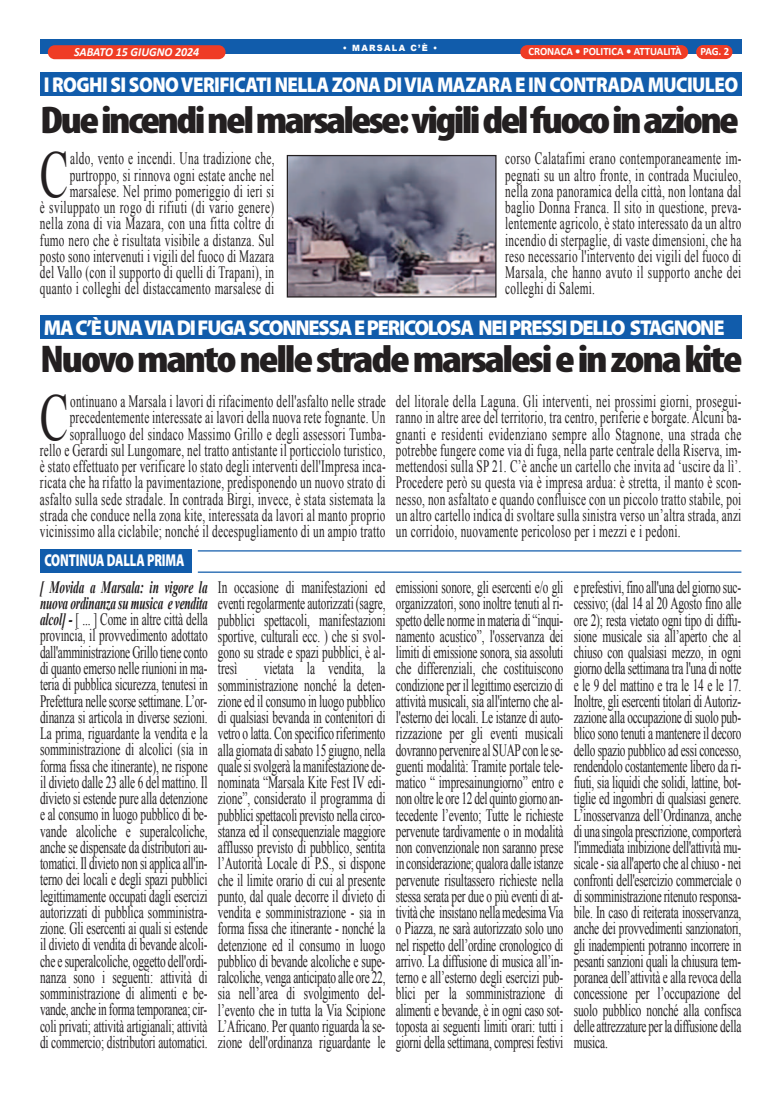
<style>
.page{position:relative;width:780px;height:1099px;background:#fff}
.page>*{position:absolute;margin:0;border:0;box-sizing:border-box;transform-origin:0 0}
.t1{font:66.5px "Times New Roman";color:#231f20;scale:.65 1}
.t2{font:900 condensed 38.75px "Myriad Pro";letter-spacing:-.05em;color:#231f20;scale:1.16 1}
.t3{font:900 21.5px "Myriad Pro";letter-spacing:-.03em;color:#fff;scale:.88 1}
.t4{font:900 21.5px "Myriad Pro";letter-spacing:-.06em;color:#fff;scale:.94 1}
.t5{font:17.38px/16.2px "Times New Roman";letter-spacing:.025em;color:#231f20;text-align:justify;scale:.65 1}
.t6{font:900 17.25px "Myriad Pro";letter-spacing:-.01em;color:#fff;scale:.72 1}
.t7{font:italic 700 12.38px "Calibri";color:#fff;scale:.96 1}
.t8{font:700 11.12px "Calibri";color:#fff;scale:.96 1}
.t9{font:900 8.62px "Arial";letter-spacing:.15em;color:#fff;scale:.96 1}
.s1{font-weight:700;font-style:italic}
</style>
<div class="page">
<div style="left:40px;top:40px;width:701px;height:14px;background:#115cab"></div>
<div style="left:696px;top:45px;width:36px;height:14px;background:#ef3c25;border-radius:7px"></div>
<div style="left:520px;top:45px;width:168px;height:14px;background:#ef3c25;border-radius:7px"></div>
<div style="left:48px;top:45px;width:177px;height:14px;background:#ef3c25;border-radius:7px"></div>
<div style="left:40px;top:549px;width:152px;height:24px;background:#115cab"></div>
<hr style="left:198px;top:550px;width:543px;height:1px;background:#115cab">
<hr style="left:198px;top:571px;width:543px;height:1px;background:#115cab">
<div style="left:40px;top:72px;width:701px;height:24px;background:#115cab"></div>
<div style="left:40px;top:315px;width:701px;height:24px;background:#115cab"></div>
<img style="left:289px;top:157px;width:205px;height:138px">
<div style="left:287px;top:155px;width:209px;height:142px;border:1px solid #231f20"></div>
<p class="t9" style="left:343px;top:41px;width:100px">• MARSALA C’È •</p>
<p class="t7" style="left:74px;top:47px;width:132px">SABATO 15 GIUGNO 2024</p>
<p class="t8" style="left:528px;top:47px;width:161px">CRONACA • POLITICA • ATTUALITÀ</p>
<p class="t8" style="left:700px;top:47px;width:32px">PAG. 2</p>
<p class="t3" style="left:44px;top:77px;width:790px">I ROGHI SI SONOVERIFICATI NELLA ZONA DIVIA MAZARA E IN CONTRADA MUCIULEO</p>
<h2 class="t2" style="left:40px;top:106px;width:604px">Dueincendinelmarsalese:vigilidelfuocoinazione</h2>
<h1 class="t1" style="left:40px;top:138px;width:46px">C</h1>
<p class="t5" style="left:40px;top:150px;width:362px;text-align:right">aldo, vento e incendi. Una tradizione che, purtroppo, si rinnova ogni estate anche nel marsalese. Nel primo pomeriggio di ieri si<br>è sviluppato un rogo di rifiuti (di vario genere) nella zona di via Mazara, con una fitta coltre di fumo nero che è risultata visibile a distanza. Sul posto sono intervenuti i vigili del fuoco di Mazara del Vallo (con il supporto di quelli di Trapani), in quanto i colleghi del distaccamento marsalese di</p>
<p class="t5" style="left:505px;top:150px;width:365px">corso Calatafimi erano contemporaneamente im&shy;pegnati su un altro fronte, in contrada Muciuleo, nella zona panoramica della città, non lontana dal baglio Donna Franca. Il sito in questione, preva&shy;lentemente agricolo, è stato interessato da un altro incendio di sterpaglie, di vaste dimensioni, che ha reso necessario l'intervento dei vigili del fuoco di Marsala, che hanno avuto il supporto anche dei colleghi di Salemi.</p>
<p class="t4" style="left:44px;top:320px;width:725px">MAC’ÈUNAVIADIFUGASCONNESSAEPERICOLOSA NEIPRESSIDELLO STAGNONE</p>
<h2 class="t2" style="left:40px;top:345px;width:607px">Nuovomantonellestrademarsalesieinzonakite</h2>
<h1 class="t1" style="left:40px;top:380px;width:46px">C</h1>
<p class="t5" style="left:40px;top:393px;width:533px;text-align:right">ontinuano a Marsala i lavori di rifacimento dell'asfalto nelle strade precedentemente interessate ai lavori della nuova rete fognante. Un sopralluogo del sindaco Massimo Grillo e degli assessori Tumba-<br>rello e Gerardi sul Lungomare, nel tratto antistante il porticciolo turistico, è stato effettuato per verificare lo stato degli interventi dell'Impresa inca&shy;ricata che ha rifatto la pavimentazione, predisponendo un nuovo strato di asfalto sulla sede stradale. In contrada Birgi, invece, è stata sistemata la strada che conduce nella zona kite, interessata da lavori al manto proprio vicinissimo alla ciclabile; nonché il decespugliamento di un ampio tratto</p>
<p class="t5" style="left:396px;top:393px;width:533px">del litorale della Laguna. Gli interventi, nei prossimi giorni, prosegui&shy;ranno in altre aree del territorio, tra centro, periferie e borgate. Alcuni ba&shy;gnanti e residenti evidenziano sempre allo Stagnone, una strada che potrebbe fungere come via di fuga, nella parte centrale della Riserva, im&shy;mettendosi sulla SP 21. C’è anche un cartello che invita ad ‘uscire da lì’.<br>Procedere però su questa via è impresa ardua: è stretta, il manto è scon&shy;nesso, non asfaltato e quando confluisce con un piccolo tratto stabile, poi un altro cartello indica di svoltare sulla sinistra verso un’altra strada, anzi un corridoio, nuovamente pericoloso per i mezzi e i pedoni.</p>
<p class="t6" style="left:44px;top:554px;width:196px">CONTINUA DALLA PRIMA</p>
<p class="t5" style="left:40px;top:578px;width:259px"><span class="s1">[ Movida a Marsala: in vigore la nuova ordinanza su musica e vendita alcol] -</span> [ ... ] Come in altre città della provincia, il provvedimento adottato dall'amministrazione Grillo tiene conto di quanto emerso nelle riunioni in ma&shy;teria di pubblica sicurezza, tenutesi in Prefettura nelle scorse settimane. L’or&shy;dinanza si articola in diverse sezioni.<br>La prima, riguardante la vendita e la somministrazione di alcolici (sia in forma fissa che itinerante), ne rispone il divieto dalle 23 alle 6 del mattino. Il divieto si estende pure alla detenzione e al consumo in luogo pubblico di be&shy;vande alcoliche e superalcoliche, anche se dispensate da distributori au&shy;tomatici. Il divieto non si applica all'in&shy;terno dei locali e degli spazi pubblici legittimamente occupati dagli esercizi autorizzati di pubblica somministra&shy;zione. Gli esercenti ai quali si estende il divieto di vendita di bevande alcoli&shy;che e superalcoliche, oggetto dell'ordi&shy;nanza sono i seguenti: attività di somministrazione di alimenti e be&shy;vande, anche in forma temporanea; cir&shy;coli privati; attività artigianali; attività di commercio; distributori automatici.</p>
<p class="t5" style="left:218px;top:579px;width:259px">In occasione di manifestazioni ed eventi regolarmente autorizzati (sagre, pubblici spettacoli, manifestazioni sportive, culturali ecc. ) che si svol&shy;gono su strade e spazi pubblici, è al&shy;tresì</p>
<p class="t5" style="left:218px;top:660px;width:259px;text-indent:46px">vietata la vendita, la somministrazione nonché la deten&shy;zione ed il consumo in luogo pubblico di qualsiasi bevanda in contenitori di vetro o latta. Con specifico riferimento alla giornata di sabato 15 giugno, nella quale si svolgerà la manifestazione de&shy;nominata “Marsala Kite Fest IV edi&shy;zione”, considerato il programma di pubblici spettacoli previsto nella circo&shy;stanza ed il consequenziale maggiore afflusso previsto di pubblico, sentita l’Autorità Locale di P.S., si dispone che il limite orario di cui al presente punto, dal quale decorre il divieto di vendita e somministrazione - sia in forma fissa che itinerante - nonché la detenzione ed il consumo in luogo pubblico di bevande alcoliche e supe&shy;ralcoliche, venga anticipato alle ore 22, sia nell’area di svolgimento del&shy;l’evento che in tutta la Via Scipione L’Africano. Per quanto riguarda la se&shy;zione dell'ordinanza riguardante le</p>
<p class="t5" style="left:396px;top:579px;width:259px">emissioni sonore, gli esercenti e/o gli organizzatori, sono inoltre tenuti al ri&shy;spetto delle norme in materia di “inqui&shy;namento acustico”, l'osservanza dei limiti di emissione sonora, sia assoluti che differenziali, che costituiscono condizione per il legittimo esercizio di attività musicali, sia all'interno che al&shy;l'esterno dei locali. Le istanze di auto&shy;rizzazione per gli eventi musicali dovranno pervenire al SUAP con le se&shy;guenti modalità: Tramite portale tele&shy;matico “ impresainungiorno” entro e non oltre le ore 12 del quinto giorno an&shy;tecedente l’evento; Tutte le richieste pervenute tardivamente o in modalità non convenzionale non saranno prese in considerazione; qualora dalle istanze pervenute risultassero richieste nella stessa serata per due o più eventi di at&shy;tività che insistano nella medesima Via o Piazza, ne sarà autorizzato solo uno nel rispetto dell’ordine cronologico di arrivo. La diffusione di musica all’in&shy;terno e all’esterno degli esercizi pub&shy;blici per la somministrazione di alimenti e bevande, è in ogni caso sot&shy;toposta ai seguenti limiti orari: tutti i giorni della settimana, compresi festivi</p>
<p class="t5" style="left:573px;top:579px;width:259px">e prefestivi, fino all'una del giorno suc&shy;cessivo; (dal 14 al 20 Agosto fino alle ore 2); resta vietato ogni tipo di diffu&shy;sione musicale sia all’aperto che al chiuso con qualsiasi mezzo, in ogni giorno della settimana tra l'una di notte e le 9 del mattino e tra le 14 e le 17.<br>Inoltre, gli esercenti titolari di Autoriz&shy;zazione alla occupazione di suolo pub&shy;blico sono tenuti a mantenere il decoro dello spazio pubblico ad essi concesso, rendendolo costantemente libero da ri&shy;fiuti, sia liquidi che solidi, lattine, bot&shy;tiglie ed ingombri di qualsiasi genere.<br>L’inosservanza dell’Ordinanza, anche di una singola prescrizione, comporterà l'immediata inibizione dell'attività mu&shy;sicale - sia all'aperto che al chiuso - nei confronti dell'esercizio commerciale o di somministrazione ritenuto responsa&shy;bile. In caso di reiterata inosservanza, anche dei provvedimenti sanzionatori, gli inadempienti potranno incorrere in pesanti sanzioni quali la chiusura tem&shy;poranea dell’attività e alla revoca della concessione per l’occupazione del suolo pubblico nonché alla confisca delle attrezzature per la diffusione della musica.</p>
</div>
